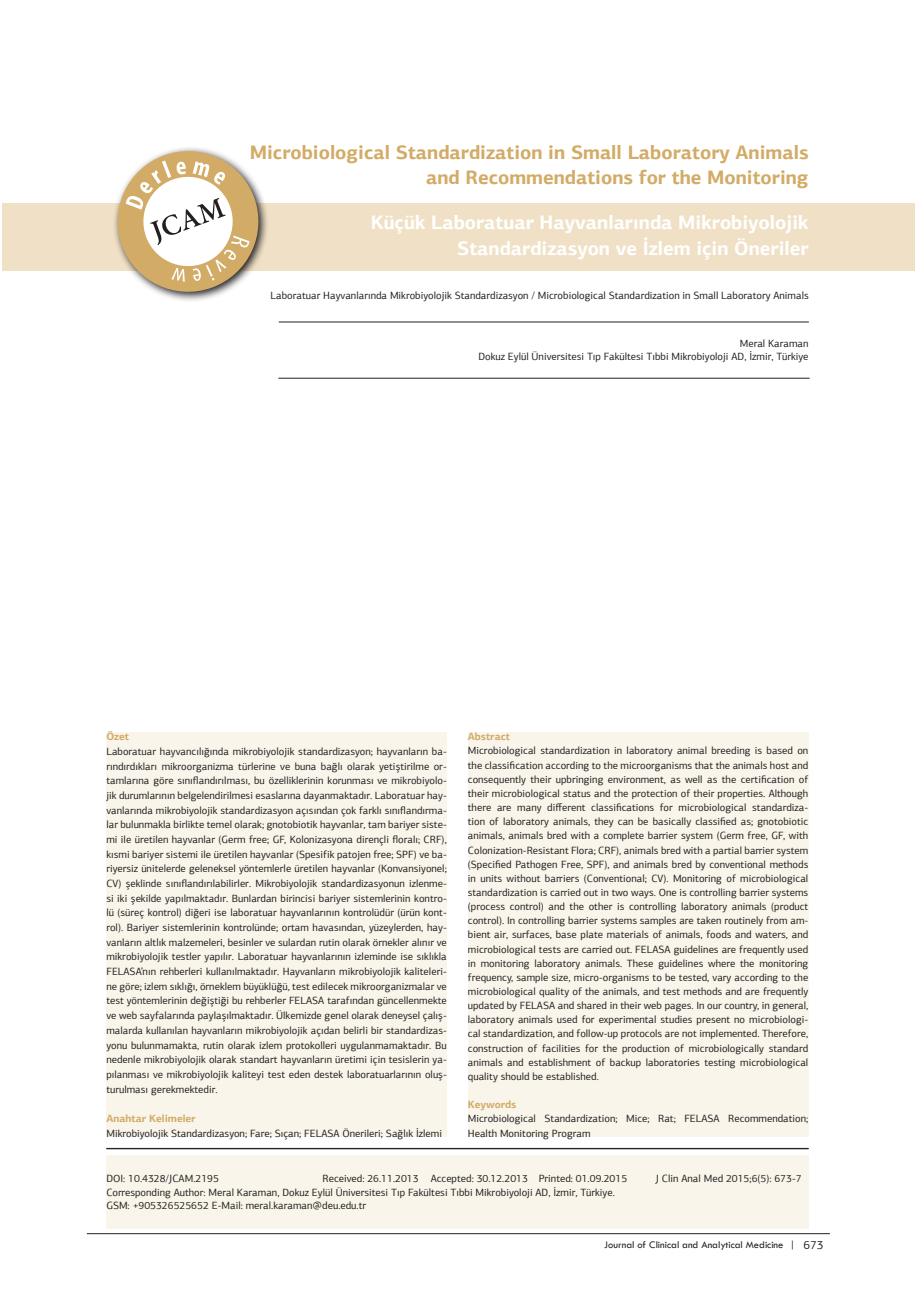
<style>
.page{position:relative;width:915px;height:1306px;background:#fff}
.page>*{position:absolute;margin:0;border:0;box-sizing:border-box;transform-origin:0 0}
.t1{font:700 19.5px/25.5px "PF Agora Sans Pro";color:#d2ab66;text-align:right}
.t2{font:700 19.5px/25.5px "PF Agora Sans Pro";color:#fff;text-align:right}
.t3{font:10.5px/14.1px "PF Agora Sans Pro";color:#231f20}
.t4{font:10.5px "Tw Cen";color:#231f20}
.s1{font-weight:700;color:#d2ab66}
.s2{font-family:"PF Agora Sans Pro";font-size:12px}
</style>
<div class="page">
<hr style="left:279px;top:322px;width:529px;height:1px;background:#231f20">
<div style="left:2px;top:203px;width:912px;height:67px;background:#f0e1c6"></div>
<hr style="left:106px;top:1148px;width:702px;height:1px;background:#231f20">
<hr style="left:278px;top:378px;width:531px;height:1px;background:#231f20">
<svg style="left:109px;top:148px;width:158px;height:153px"></svg>
<div style="left:106px;top:1154px;width:702px;height:74px;background:#f9f5eb"></div>
<div style="left:106px;top:732px;width:340px;height:404px;background:#f9f5eb"></div>
<div style="left:467px;top:732px;width:341px;height:404px;background:#f9f5eb"></div>
<hr style="left:87px;top:1233px;width:742px;height:1px;background:#231f20">
<p class="t1" style="left:249px;top:139px;width:560px">Microbiological Standardization in Small Laboratory Animals and Recommendations for the Monitoring</p>
<p class="t2" style="left:370px;top:210px;width:439px">Küçük Laboratuar Hayvanlarında Mikrobiyolojik<br>Standardizasyon ve İzlem için Öneriler</p>
<p class="t3" style="left:270px;top:288px;width:539px">Laboratuar Hayvanlarında Mikrobiyolojik Standardizasyon / Microbiological Standardization in Small Laboratory Animals</p>
<p class="t3" style="left:478px;top:336px;width:331px;line-height:13.5px;text-align:right">Meral Karaman<br>Dokuz Eylül Üniversitesi Tıp Fakültesi Tıbbi Mikrobiyoloji AD, İzmir, Türkiye</p>
<p class="t3" style="left:106px;top:729px;width:342px;line-height:14.7px"><span class="s1">Özet<br></span>Laboratuar hayvancılığında mikrobiyolojik standardizasyon; hayvanların ba&shy;rındırdıkları mikroorganizma türlerine ve buna bağlı olarak yetiştirilme or&shy;tamlarına göre sınıflandırılması, bu özelliklerinin korunması ve mikrobiyolo&shy;jik durumlarının belgelendirilmesi esaslarına dayanmaktadır. Laboratuar hay&shy;vanlarında mikrobiyolojik standardizasyon açısından çok farklı sınıflandırma&shy;lar bulunmakla birlikte temel olarak; gnotobiotik hayvanlar, tam bariyer siste&shy;mi ile üretilen hayvanlar (Germ free; GF, Kolonizasyona dirençli floralı; CRF), kısmi bariyer sistemi ile üretilen hayvanlar (Spesifik patojen free; SPF) ve ba&shy;riyersiz ünitelerde geleneksel yöntemlerle üretilen hayvanlar (Konvansiyonel; CV) şeklinde sınıflandırılabilirler. Mikrobiyolojik standardizasyonun izlenme&shy;si iki şekilde yapılmaktadır. Bunlardan birincisi bariyer sistemlerinin kontro&shy;lü (süreç kontrol) diğeri ise laboratuar hayvanlarının kontrolüdür (ürün kont&shy;rol). Bariyer sistemlerinin kontrolünde; ortam havasından, yüzeylerden, hay&shy;vanların altlık malzemeleri, besinler ve sulardan rutin olarak örnekler alınır ve mikrobiyolojik testler yapılır. Laboratuar hayvanlarının izleminde ise sıklıkla FELASA’nın rehberleri kullanılmaktadır. Hayvanların mikrobiyolojik kaliteleri&shy;ne göre; izlem sıklığı, örneklem büyüklüğü, test edilecek mikroorganizmalar ve test yöntemlerinin değiştiği bu rehberler FELASA tarafından güncellenmekte ve web sayfalarında paylaşılmaktadır. Ülkemizde genel olarak deneysel çalış&shy;malarda kullanılan hayvanların mikrobiyolojik açıdan belirli bir standardizas&shy;yonu bulunmamakta, rutin olarak izlem protokolleri uygulanmamaktadır. Bu nedenle mikrobiyolojik olarak standart hayvanların üretimi için tesislerin ya&shy;pılanması ve mikrobiyolojik kaliteyi test eden destek laboratuarlarının oluş&shy;turulması gerekmektedir.</p>
<p class="t3" style="left:106px;top:1110px;width:337px;line-height:14.7px"><span class="s1">Anahtar Kelimeler<br></span>Mikrobiyolojik Standardizasyon; Fare; Sıçan; FELASA Önerileri; Sağlık İzlemi</p>
<p class="t3" style="left:467px;top:729px;width:342px"><span class="s1">Abstract<br></span>Microbiological standardization in laboratory animal breeding is based on the classification according to the microorganisms that the animals host and consequently their upbringing environment, as well as the certification of their microbiological status and the protection of their properties. Although there are many different classifications for microbiological standardiza&shy;tion of laboratory animals, they can be basically classified as; gnotobiotic animals, animals bred with a complete barrier system (Germ free, GF, with Colonization-Resistant Flora; CRF), animals bred with a partial barrier system (Specified Pathogen Free, SPF), and animals bred by conventional methods in units without barriers (Conventional; CV). Monitoring of microbiological standardization is carried out in two ways. One is controlling barrier systems (process control) and the other is controlling laboratory animals (product control). In controlling barrier systems samples are taken routinely from am&shy;bient air, surfaces, base plate materials of animals, foods and waters, and microbiological tests are carried out. FELASA guidelines are frequently used in monitoring laboratory animals. These guidelines where the monitoring frequency, sample size, micro-organisms to be tested, vary according to the microbiological quality of the animals, and test methods and are frequently updated by FELASA and shared in their web pages. In our country, in general, laboratory animals used for experimental studies present no microbiologi&shy;cal standardization, and follow-up protocols are not implemented. Therefore, construction of facilities for the production of microbiologically standard animals and establishment of backup laboratories testing microbiological quality should be established.</p>
<p class="t3" style="left:467px;top:1097px;width:342px"><span class="s1">Keywords<br></span>Microbiological Standardization; Mice; Rat; FELASA Recommendation;<br>Health Monitoring Program</p>
<p class="t3" style="left:106px;top:1171px;width:114px">DOI: 10.4328/JCAM.2195</p>
<p class="t3" style="left:322px;top:1171px;width:306px">Received: 26.11.2013 Accepted: 30.12.2013 Printed: 01.09.2015</p>
<p class="t3" style="left:655px;top:1171px;width:147px">J Clin Anal Med 2015;6(5): 673-7</p>
<p class="t3" style="left:106px;top:1185px;width:510px;line-height:13.5px">Corresponding Author: Meral Karaman, Dokuz Eylül Üniversitesi Tıp Fakültesi Tıbbi Mikrobiyoloji AD, İzmir, Türkiye.<br>GSM: +905326525652 E-Mail: meral.karaman@deu.edu.tr</p>
<p class="t4" style="left:601px;top:1238px;width:200px">Journal of Clinical and Analytical Medicine | <span class="s2">1</span></p>
<p class="t4" style="left:604px;top:1238px;width:221px">Journal of Clinical and Analytical Medicine | <span class="s2">673</span></p>
</div>
